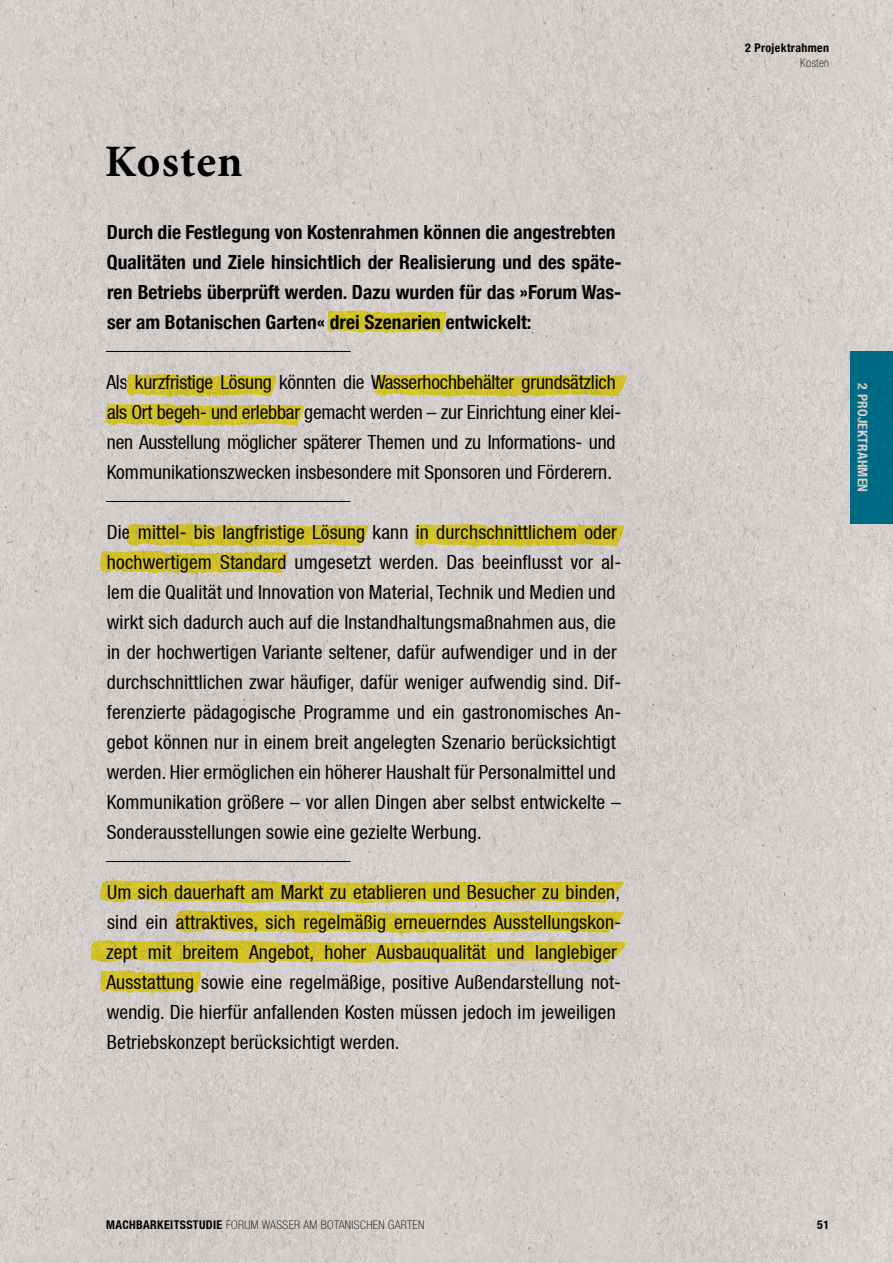
<style>
.page{position:relative;width:893px;height:1263px;background:#fff}
.page>*{position:absolute;margin:0;border:0;box-sizing:border-box;transform-origin:0 0}
.t1{font:700 45px "Minion Pro";letter-spacing:.025em;color:#000}
.t2{font:condensed 19.5px/30px "Helvetica Neue LT";letter-spacing:.01em;color:#000}
.t3{font:condensed 19.5px/30px "Helvetica Neue LT";letter-spacing:-.01em;color:#000}
.t4{font:700 condensed 19.5px/30px "Helvetica Neue";color:#000}
.t5{font:700 condensed 13.5px "Helvetica Neue LT";letter-spacing:.02em;color:#fff}
.t6{font:100 condensed 12px "Helvetica Neue LT Std";letter-spacing:.075em;color:#000}
.t7{font:700 condensed 12px "Helvetica Neue";letter-spacing:.03em;color:#000}
.t8{font:100 condensed 12px "Helvetica Neue LT Std";letter-spacing:.03em;color:#000}
.t9{font:700 condensed 12px "Helvetica Neue LT";color:#000}
.s1{font-family:"Helvetica Neue LT";font-weight:700}
</style>
<div class="page">
<img style="left:0;top:0;width:893px;height:1263px">
<hr style="left:106px;top:351px;width:245px;height:1px;background:#000">
<hr style="left:106px;top:501px;width:245px;height:1px;background:#000">
<hr style="left:106px;top:861px;width:245px;height:1px;background:#000">
<div style="left:850px;top:352px;width:43px;height:172px;background:#006a84"></div>
<svg style="left:327px;top:309px;width:119px;height:25px;background:#d3c54c"></svg>
<svg style="left:375px;top:373px;width:252px;height:25px;background:#d1c34b"></svg>
<svg style="left:106px;top:373px;width:198px;height:54px;background:#d1c463"></svg>
<svg style="left:414px;top:523px;width:210px;height:25px;background:#d0c24b"></svg>
<svg style="left:100px;top:523px;width:269px;height:52px;background:#cfc368"></svg>
<svg style="left:90px;top:879px;width:537px;height:115px;background:#d1c678"></svg>
<h1 class="t1" style="left:105px;top:130px;width:139px">Kosten</h1>
<p class="t4" style="left:107px;top:216px;width:516px">Durch die Festlegung von Kostenrahmen können die angestrebten Qualitäten und Ziele hinsichtlich der Realisierung und des späte&shy;ren Betriebs überprüft werden. Dazu wurden für das »Forum Was&shy;ser am Botanischen Garten« drei Szenarien entwickelt:</p>
<p class="t3" style="left:106px;top:367px;width:516px">Als kurzfristige Lösung könnten die Wasserhochbehälter grundsätzlich als Ort begeh- und erlebbar gemacht werden – zur Einrichtung einer klei&shy;nen Ausstellung möglicher späterer Themen und zu Informations- und Kommunikationszwecken insbesondere mit Sponsoren und Förderern.</p>
<p class="t2" style="left:107px;top:517px;width:516px">Die mittel- bis langfristige Lösung kann in durchschnittlichem oder hochwertigem Standard umgesetzt werden. Das beeinflusst vor al&shy;lem die Qualität und Innovation von Material, Technik und Medien und wirkt sich dadurch auch auf die Instandhaltungsmaßnahmen aus, die in der hochwertigen Variante seltener, dafür aufwendiger und in der durchschnittlichen zwar häufiger, dafür weniger aufwendig sind. Dif&shy;ferenzierte pädagogische Programme und ein gastronomisches An&shy;gebot können nur in einem breit angelegten Szenario berücksichtigt werden. Hier ermöglichen ein höherer Haushalt für Personalmittel und Kommunikation größere – vor allen Dingen aber selbst entwickelte – Sonderausstellungen sowie eine gezielte Werbung.</p>
<p class="t2" style="left:106px;top:877px;width:517px">Um sich dauerhaft am Markt zu etablieren und Besucher zu binden, sind ein attraktives, sich regelmäßig erneuerndes Ausstellungskon&shy;zept mit breitem Angebot, hoher Ausbauqualität und langlebiger Ausstattung sowie eine regelmäßige, positive Außendarstellung not&shy;wendig. Die hierfür anfallenden Kosten müssen jedoch im jeweiligen Betriebskonzept berücksichtigt werden.</p>
<p class="t7" style="left:745px;top:37px;width:86px">2 Projektrahmen</p>
<p class="t8" style="left:800px;top:56px;width:30px">KOSTEN</p>
<p class="t5" style="left:871px;top:383px;width:110px;rotate:90deg">2 PROJEKTRAHMEN</p>
<p class="t6" style="left:106px;top:1218px;width:320px"><span class="s1">MACHBARKEITSSTUDIE</span> FORUM WASSER AM BOTANISCHEN GARTEN</p>
<p class="t9" style="left:817px;top:1218px;width:13px">51</p>
</div>
